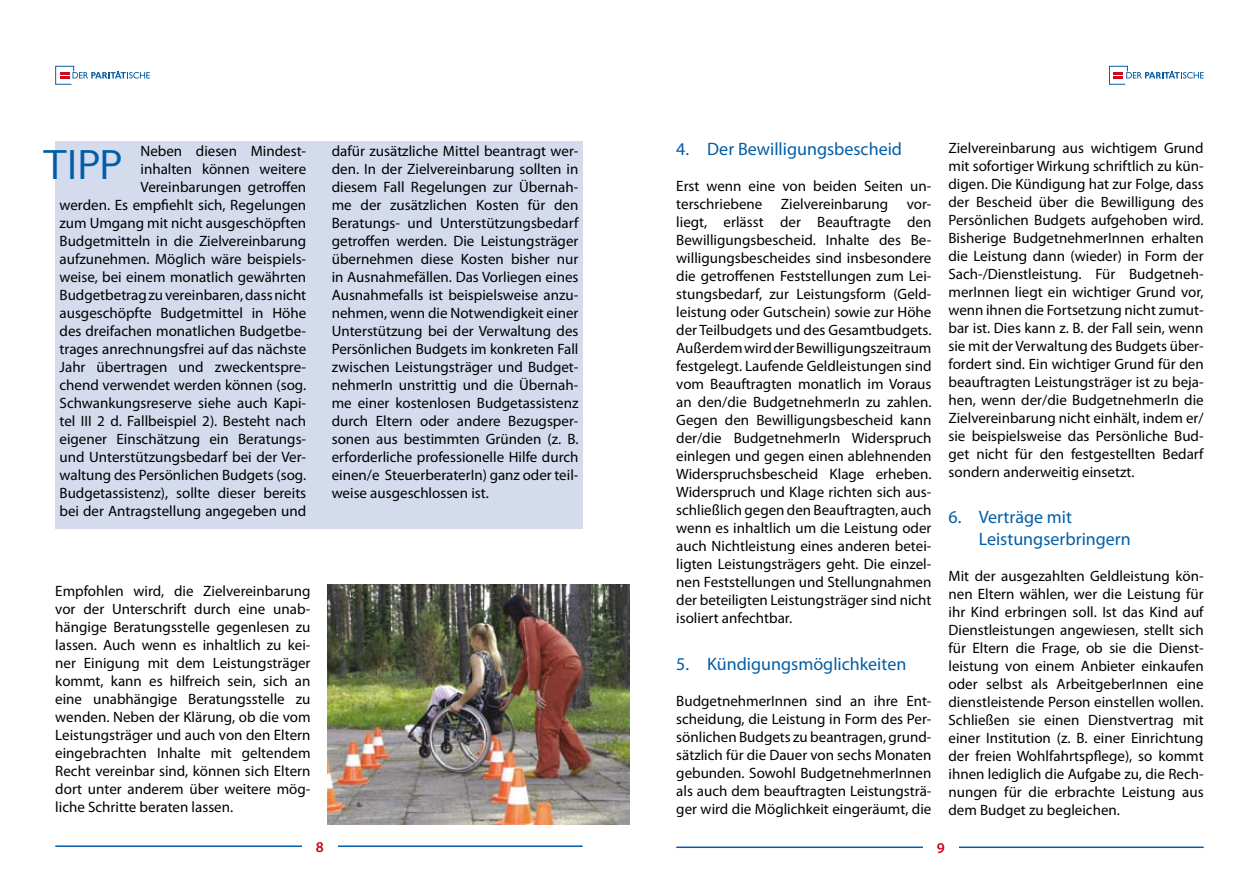
<style>
.page{position:relative;width:1259px;height:893px;background:#fff}
.page>*{position:absolute;margin:0;border:0;box-sizing:border-box;transform-origin:0 0}
.t1{font:43.05px "Chantilly";color:#005ea8}
.t2{font:18px/21.6px "Myriad Pro";color:#005ea8}
.t3{font:15px/18px "Myriad Pro";color:#000;text-align:justify}
.t4{font:600 15px "Myriad Pro";color:#cc051c}
</style>
<div class="page">
<hr style="left:55px;top:845px;width:528px;height:2px;background:#005ea8">
<div style="left:302px;top:840px;width:36px;height:26px;background:#fff"></div>
<svg style="left:55px;top:66px;width:95px;height:19px"></svg>
<hr style="left:676px;top:846px;width:527px;height:2px;background:#005ea8">
<div style="left:923px;top:841px;width:35px;height:26px;background:#fff"></div>
<svg style="left:1109px;top:66px;width:94px;height:19px"></svg>
<div style="left:55px;top:141px;width:528px;height:388px;background:#d3dbed"></div>
<img style="left:327px;top:584px;width:302px;height:240px">
<p class="t3" style="left:60px;top:141px;width:248px;text-align:right">Neben diesen Mindest-<br>inhalten können weitere Vereinbarungen getroffen<br>werden. Es empfiehlt sich, Regelungen zum Umgang mit nicht ausgeschöpften Budgetmitteln in die Zielvereinbarung aufzunehmen. Möglich wäre beispiels&shy;weise, bei einem monatlich gewährten Budgetbetrag zu vereinbaren, dass nicht ausgeschöpfte Budgetmittel in Höhe des dreifachen monatlichen Budgetbe&shy;trages anrechnungsfrei auf das nächste Jahr übertragen und zweckentspre&shy;chend verwendet werden können (sog.<br>Schwankungsreserve siehe auch Kapi&shy;tel III 2 d. Fallbeispiel 2). Besteht nach eigener Einschätzung ein Beratungs&shy;und Unterstützungsbedarf bei der Ver&shy;waltung des Persönlichen Budgets (sog.<br>Budgetassistenz), sollte dieser bereits bei der Antragstellung angegeben und</p>
<h1 class="t1" style="left:43px;top:141px;width:80px">TI PP</h1>
<p class="t3" style="left:332px;top:141px;width:248px">dafür zusätzliche Mittel beantragt wer&shy;den. In der Zielvereinbarung sollten in diesem Fall Regelungen zur Übernah&shy;me der zusätzlichen Kosten für den Beratungs- und Unterstützungsbedarf getroffen werden. Die Leistungsträger übernehmen diese Kosten bisher nur in Ausnahmefällen. Das Vorliegen eines Ausnahmefalls ist beispielsweise anzu&shy;nehmen, wenn die Notwendigkeit einer Unterstützung bei der Verwaltung des Persönlichen Budgets im konkreten Fall zwischen Leistungsträger und Budget&shy;nehmerIn unstrittig und die Übernah&shy;me einer kostenlosen Budgetassistenz durch Eltern oder andere Bezugsper&shy;sonen aus bestimmten Gründen (z. B. erforderliche professionelle Hilfe durch einen/e SteuerberaterIn) ganz oder teil&shy;weise ausgeschlossen ist.</p>
<p class="t3" style="left:55px;top:582px;width:257px">Empfohlen wird, die Zielvereinbarung vor der Unterschrift durch eine unab&shy;hängige Beratungsstelle gegenlesen zu lassen. Auch wenn es inhaltlich zu kei&shy;ner Einigung mit dem Leistungsträger kommt, kann es hilfreich sein, sich an eine unabhängige Beratungsstelle zu wenden. Neben der Klärung, ob die vom Leistungsträger und auch von den Eltern eingebrachten Inhalte mit geltendem Recht vereinbar sind, können sich Eltern dort unter anderem über weitere mög&shy;liche Schritte beraten lassen.</p>
<p class="t2" style="left:676px;top:138px;width:227px">4. Der Bewilligungsbescheid</p>
<p class="t3" style="left:676px;top:177px;width:257px">Erst wenn eine von beiden Seiten un&shy;terschriebene Zielvereinbarung vor&shy;liegt, erlässt der Beauftragte den Bewilligungsbescheid. Inhalte des Be&shy;willigungsbescheides sind insbesondere die getroffenen Feststellungen zum Lei&shy;stungsbedarf, zur Leistungsform (Geld&shy;leistung oder Gutschein) sowie zur Höhe der Teilbudgets und des Gesamtbudgets.<br>Außerdem wird der Bewilligungszeitraum festgelegt. Laufende Geldleistungen sind vom Beauftragten monatlich im Voraus an den/die BudgetnehmerIn zu zahlen.<br>Gegen den Bewilligungsbescheid kann der/die BudgetnehmerIn Widerspruch einlegen und gegen einen ablehnenden Widerspruchsbescheid Klage erheben.<br>Widerspruch und Klage richten sich aus&shy;schließlich gegen den Beauftragten, auch wenn es inhaltlich um die Leistung oder auch Nichtleistung eines anderen betei&shy;ligten Leistungsträgers geht. Die einzel&shy;nen Feststellungen und Stellungnahmen der beteiligten Leistungsträger sind nicht isoliert anfechtbar.</p>
<p class="t2" style="left:676px;top:653px;width:232px">5. Kündigungsmöglichkeiten</p>
<p class="t3" style="left:676px;top:691px;width:257px">BudgetnehmerInnen sind an ihre Ent&shy;scheidung, die Leistung in Form des Per&shy;sönlichen Budgets zu beantragen, grund&shy;sätzlich für die Dauer von sechs Monaten gebunden. Sowohl BudgetnehmerInnen als auch dem beauftragten Leistungsträ&shy;ger wird die Möglichkeit eingeräumt, die</p>
<p class="t3" style="left:948px;top:138px;width:257px">Zielvereinbarung aus wichtigem Grund mit sofortiger Wirkung schriftlich zu kün&shy;digen. Die Kündigung hat zur Folge, dass der Bescheid über die Bewilligung des Persönlichen Budgets aufgehoben wird.<br>Bisherige BudgetnehmerInnen erhalten die Leistung dann (wieder) in Form der Sach-/Dienstleistung. Für Budgetneh&shy;merInnen liegt ein wichtiger Grund vor, wenn ihnen die Fortsetzung nicht zumut&shy;bar ist. Dies kann z. B. der Fall sein, wenn sie mit der Verwaltung des Budgets über&shy;fordert sind. Ein wichtiger Grund für den beauftragten Leistungsträger ist zu beja&shy;hen, wenn der/die BudgetnehmerIn die Zielvereinbarung nicht einhält, indem er/ sie beispielsweise das Persönliche Bud&shy;get nicht für den festgestellten Bedarf sondern anderweitig einsetzt.</p>
<p class="t2" style="left:979px;top:506px;width:154px;text-indent:-30px">6. Verträge mit<br>Leistungserbringern</p>
<p class="t3" style="left:948px;top:567px;width:257px">Mit der ausgezahlten Geldleistung kön&shy;nen Eltern wählen, wer die Leistung für ihr Kind erbringen soll. Ist das Kind auf Dienstleistungen angewiesen, stellt sich für Eltern die Frage, ob sie die Dienst&shy;leistung von einem Anbieter einkaufen oder selbst als ArbeitgeberInnen eine dienstleistende Person einstellen wollen.<br>Schließen sie einen Dienstvertrag mit einer Institution (z. B. einer Einrichtung der freien Wohlfahrtspflege), so kommt ihnen lediglich die Aufgabe zu, die Rech&shy;nungen für die erbrachte Leistung aus dem Budget zu begleichen.</p>
<p class="t4" style="left:316px;top:837px;width:10px">8</p>
<p class="t4" style="left:937px;top:838px;width:10px">9</p>
</div>
